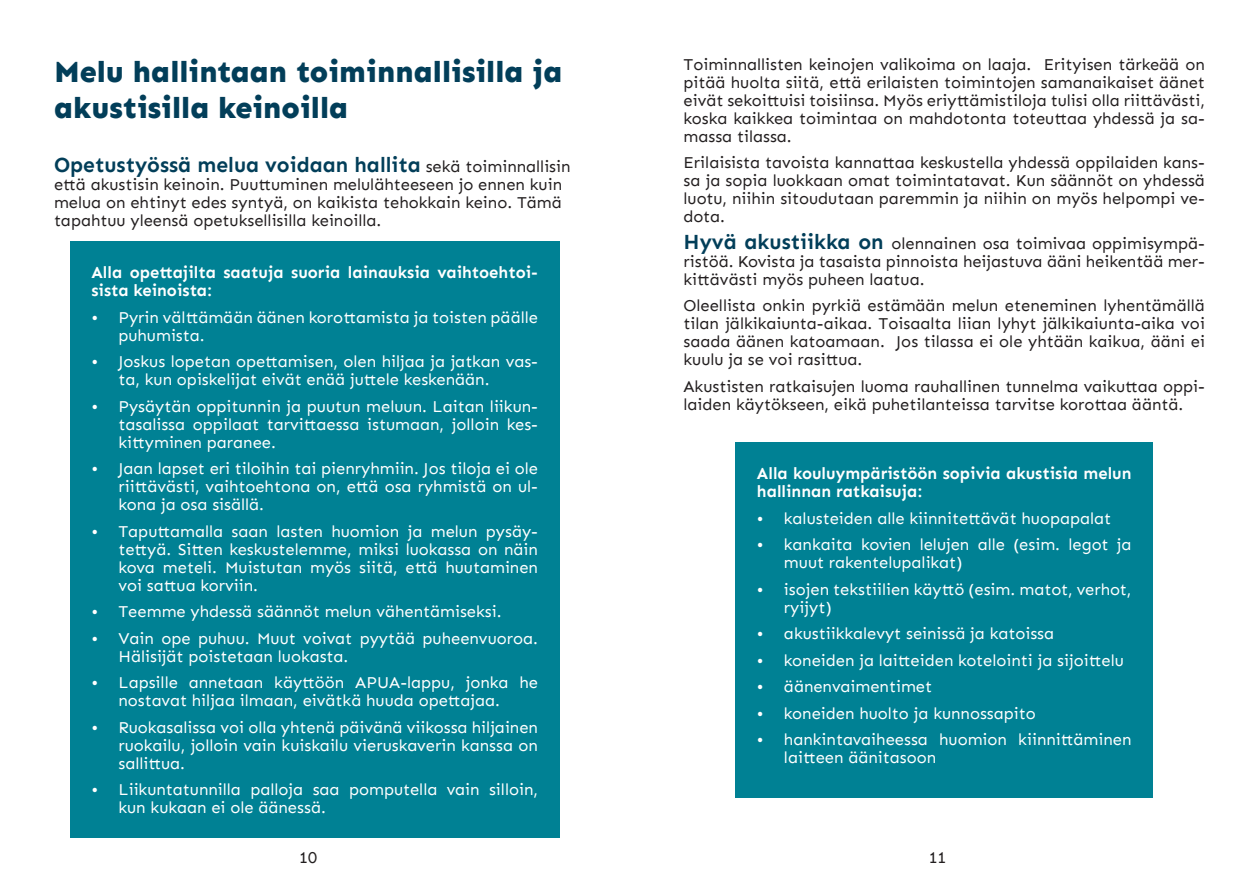
<style>
.page{position:relative;width:1259px;height:893px;background:#fff}
.page>*{position:absolute;margin:0;border:0;box-sizing:border-box;transform-origin:0 0}
.pääots{font:800 30px "Sen";color:#023e59}
.pääots-2{font:700 21px "Sen";color:#023e59}
.t1{font:16.5px/18px "Sen";color:#fff}
.Leipis1{font:16.5px/18px "Sen";color:#231f20;text-align:justify}
.pääots-3{font:16.5px/18px "Sen";color:#231f20;text-align:justify}
.Leipis1-2{font:700 16.5px/18px "Sen";color:#fff}
.s1{font-weight:400;font-size:16.5px;color:#231f20}
.s2{font-weight:700;font-size:21px;color:#023e59}
</style>
<div class="page">
<div style="left:70px;top:241px;width:489px;height:597px;background:#008194"></div>
<div style="left:735px;top:442px;width:417px;height:355px;background:#008194"></div>
<p class="pääots" style="left:54px;top:55px;width:510px">Melu hallintaan toiminnallisilla ja</p>
<p class="pääots" style="left:54px;top:91px;width:296px">akustisilla keinoilla</p>
<p class="pääots-2" style="left:54px;top:153px;width:518px">Opetustyössä melua voidaan hallita <span class="s1">sekä toiminnallisin</span></p>
<p class="pääots-3" style="left:54px;top:176px;width:509px">että akustisin keinoin. Puuttuminen melulähteeseen jo ennen kuin melua on ehtinyt edes syntyä, on kaikista tehokkain keino. Tämä tapahtuu yleensä opetuksellisilla keinoilla.</p>
<p class="Leipis1-2" style="left:91px;top:264px;width:448px">Alla opettajilta saatuja suoria lainauksia vaihtoehtoi&shy;sista keinoista:</p>
<p class="t1" style="left:118px;top:308px;width:421px;text-indent:-27px">• Pyrin välttämään äänen korottamista ja toisten päälle puhumista.</p>
<p class="t1" style="left:118px;top:353px;width:421px;text-indent:-27px">• Joskus lopetan opettamisen, olen hiljaa ja jatkan vas&shy;ta, kun opiskelijat eivät enää juttele keskenään.</p>
<p class="t1" style="left:118px;top:397px;width:421px;text-align:justify;text-indent:-27px">• Pysäytän oppitunnin ja puutun meluun. Laitan liikun&shy;tasalissa oppilaat tarvittaessa istumaan, jolloin kes&shy;kittyminen paranee.</p>
<p class="t1" style="left:118px;top:460px;width:421px;text-align:justify;text-indent:-27px">• Jaan lapset eri tiloihin tai pienryhmiin. Jos tiloja ei ole riittävästi, vaihtoehtona on, että osa ryhmistä on ul&shy;kona ja osa sisällä.</p>
<p class="t1" style="left:118px;top:522px;width:421px;text-align:justify;text-indent:-27px">• Taputtamalla saan lasten huomion ja melun pysäy&shy;tettyä. Sitten keskustelemme, miksi luokassa on näin kova meteli. Muistutan myös siitä, että huutaminen voi sattua korviin.</p>
<p class="t1" style="left:91px;top:603px;width:412px">• Teemme yhdessä säännöt melun vähentämiseksi.</p>
<p class="t1" style="left:118px;top:629px;width:421px;text-indent:-27px">• Vain ope puhuu. Muut voivat pyytää puheenvuoroa.<br>Hälisijät poistetaan luokasta.</p>
<p class="t1" style="left:118px;top:674px;width:421px;text-indent:-27px">• Lapsille annetaan käyttöön APUA-lappu, jonka he nostavat hiljaa ilmaan, eivätkä huuda opettajaa.</p>
<p class="t1" style="left:118px;top:718px;width:421px;text-align:justify;text-indent:-27px">• Ruokasalissa voi olla yhtenä päivänä viikossa hiljainen ruokailu, jolloin vain kuiskailu vieruskaverin kanssa on sallittua.</p>
<p class="t1" style="left:118px;top:781px;width:421px;text-indent:-27px">• Liikuntatunnilla palloja saa pomputella vain silloin, kun kukaan ei ole äänessä.</p>
<p class="Leipis1" style="left:683px;top:55px;width:523px">Toiminnallisten keinojen valikoima on laaja. Erityisen tärkeää on pitää huolta siitä, että erilaisten toimintojen samanaikaiset äänet eivät sekoittuisi toisiinsa. Myös eriyttämistiloja tulisi olla riittävästi, koska kaikkea toimintaa on mahdotonta toteuttaa yhdessä ja sa&shy;massa tilassa.</p>
<p class="Leipis1" style="left:683px;top:153px;width:523px">Erilaisista tavoista kannattaa keskustella yhdessä oppilaiden kans&shy;sa ja sopia luokkaan omat toimintatavat. Kun säännöt on yhdessä luotu, niihin sitoudutaan paremmin ja niihin on myös helpompi ve&shy;dota.</p>
<p class="Leipis1" style="left:683px;top:234px;width:523px"><span class="s2">Hyvä akustiikka on</span> olennainen osa toimivaa oppimisympä&shy;ristöä. Kovista ja tasaista pinnoista heijastuva ääni heikentää mer&shy;kittävästi myös puheen laatua.</p>
<p class="Leipis1" style="left:683px;top:296px;width:523px">Oleellista onkin pyrkiä estämään melun eteneminen lyhentämällä tilan jälkikaiunta-aikaa. Toisaalta liian lyhyt jälkikaiunta-aika voi saada äänen katoamaan. Jos tilassa ei ole yhtään kaikua, ääni ei kuulu ja se voi rasittua.</p>
<p class="Leipis1" style="left:683px;top:377px;width:523px">Akustisten ratkaisujen luoma rauhallinen tunnelma vaikuttaa oppi&shy;laiden käytökseen, eikä puhetilanteissa tarvitse korottaa ääntä.</p>
<p class="Leipis1-2" style="left:757px;top:465px;width:376px">Alla kouluympäristöön sopivia akustisia melun hallinnan ratkaisuja:</p>
<p class="t1" style="left:757px;top:509px;width:356px">• kalusteiden alle kiinnitettävät huopapalat</p>
<p class="t1" style="left:784px;top:535px;width:349px;text-indent:-27px">• kankaita kovien lelujen alle (esim. legot ja muut rakentelupalikat)</p>
<p class="t1" style="left:784px;top:580px;width:349px;text-indent:-27px">• isojen tekstiilien käyttö (esim. matot, verhot, ryijyt)</p>
<p class="t1" style="left:757px;top:624px;width:299px">• akustiikkalevyt seinissä ja katoissa</p>
<p class="t1" style="left:757px;top:651px;width:368px">• koneiden ja laitteiden kotelointi ja sijoittelu</p>
<p class="t1" style="left:757px;top:677px;width:177px">• äänenvaimentimet</p>
<p class="t1" style="left:757px;top:704px;width:280px">• koneiden huolto ja kunnossapito</p>
<p class="t1" style="left:784px;top:730px;width:349px;text-indent:-27px">• hankintavaiheessa huomion kiinnittäminen laitteen äänitasoon</p>
<p class="Leipis1" style="left:299px;top:848px;width:19px">10</p>
<p class="Leipis1" style="left:928px;top:848px;width:19px">11</p>
</div>
